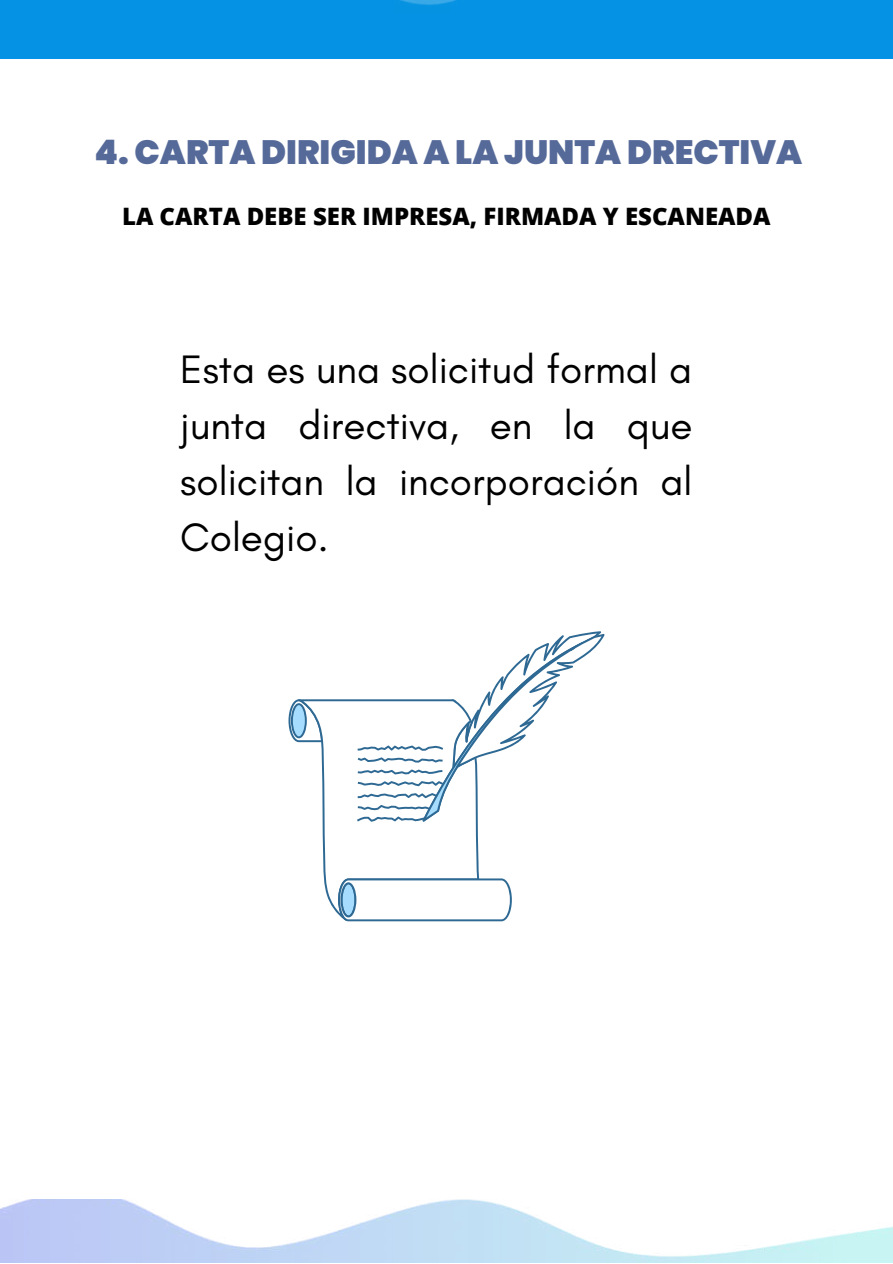
<style>
.page{position:relative;width:893px;height:1264px;background:#fff}
.page>*{position:absolute;margin:0;border:0;box-sizing:border-box;transform-origin:0 0}
.t1{font:40.5px/56.2px "Glacial Indifference";color:#000;text-align:justify}
.t2{font:900 33.75px "Poppins";color:#566a99}
.t3{font:800 24px "Open Sans";color:#000}
</style>
<div class="page">
<img style="left:0;top:1199px;width:892px;height:63px">
<div style="left:0;top:0;width:892px;height:58px;background:#0592e4"></div>
<svg style="left:288px;top:631px;width:316px;height:290px"></svg>
<p class="t2" style="left:94px;top:128px;width:709px">4. CARTA DIRIGIDA A LA JUNTA DRECTIVA</p>
<p class="t3" style="left:122px;top:200px;width:650px">LA CARTA DEBE SER IMPRESA, FIRMADA Y ESCANEADA</p>
<p class="t1" style="left:180px;top:340px;width:513px">Esta es una solicitud formal a junta directiva, en la que solicitan la incorporación al Colegio.</p>
</div>
